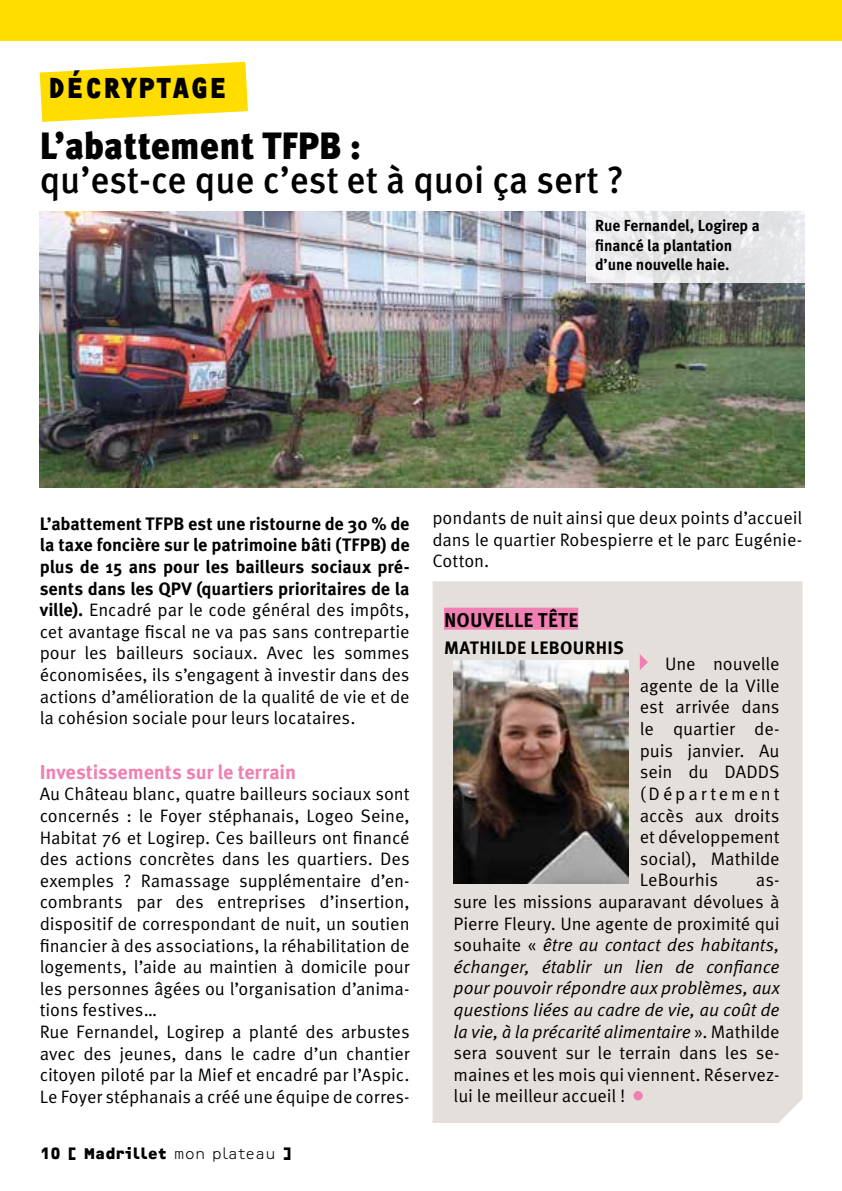
<style>
.page{position:relative;width:842px;height:1191px;background:#fff}
.page>*{position:absolute;margin:0;border:0;box-sizing:border-box;transform-origin:0 0}
.t1{font:500 38px "Meta Pro";color:#000;scale:.96 1}
.t2{font:900 38px "Meta Pro";color:#000;scale:.96 1}
.t3{font:700 30px "OCRF";color:#000;scale:.96 1}
.t4{font:700 20px "Meta Pro";letter-spacing:-.01em;color:#ef80b1}
.t5{font:700 20px "Meta Correspondence Pro";letter-spacing:.01em;color:#000;scale:.96 1}
.t6{font:18px/21.6px "Meta Pro Norm";letter-spacing:-.005em;color:#000;text-align:justify}
.t7{font:18px/21.6px "Meta Pro Norm Ita";letter-spacing:-.01em;color:#000;text-align:justify}
.t8{font:700 18px/21.6px "Meta Pro";color:#000;text-align:justify}
.t9{font:700 18px "Meta Pro";letter-spacing:.02em;color:#000}
.t10{font:700 16px/19.2px "Meta Pro";color:#000;scale:.96 1}
.t11{font:700 16px "OCRF";color:#000}
.s1{font-family:"Meta Pro";font-weight:700}
.s2{font-weight:300}
.s3{font-family:"Meta Pro Norm"}
</style>
<div class="page">
<div style="left:0;top:0;width:842px;height:40px;background:#fd0"></div>
<div style="left:433px;top:581px;width:369px;height:542px;background:#e5dfdb"></div>
<div style="left:444px;top:607px;width:134px;height:22px;background:#ef80b1"></div>
<svg style="left:640px;top:654px;width:8px;height:16px"></svg>
<div style="left:633px;top:1091px;width:10px;height:9px;background:#ef80b1;border-radius:50%"></div>
<svg style="left:40px;top:62px;width:208px;height:60px"></svg>
<img style="left:40px;top:211px;width:764px;height:277px">
<img style="left:453px;top:660px;width:175px;height:224px">
<svg style="left:586px;top:211px;width:219px;height:72px;fill:#e4e5e7"></svg>
<h2 class="t3" style="left:48px;top:69px;width:189px">DÉCRYPTAGE</h2>
<h1 class="t2" style="left:40px;top:115px;width:337px">L’abattement TFPB :</h1>
<h1 class="t1" style="left:40px;top:150px;width:610px">qu’est-ce que c’est et à quoi ça sert ?</h1>
<p class="t10" style="left:595px;top:215px;width:173px">Rue Fernandel, Logirep a financé la plantation d’une nouvelle haie.</p>
<p class="t8" style="left:40px;top:511px;width:371px">L’abattement TFPB est une ristourne de 30 % de la taxe foncière sur le patrimoine bâti (TFPB) de plus de 15 ans pour les bailleurs sociaux pré&shy;sents dans les QPV (quartiers prioritaires de la</p>
<p class="t6" style="left:40px;top:598px;width:371px"><span class="s1">ville).</span> Encadré par le code général des impôts, cet avantage fiscal ne va pas sans contrepartie pour les bailleurs sociaux. Avec les sommes économisées, ils s’engagent à investir dans des actions d’amélioration de la qualité de vie et de la cohésion sociale pour leurs locataires.</p>
<p class="t4" style="left:40px;top:756px;width:258px">Investissements sur le terrain</p>
<p class="t6" style="left:40px;top:782px;width:371px;text-align:left">Au Château blanc, quatre bailleurs sociaux sont concernés : le Foyer stéphanais, Logeo Seine, Habitat 76 et Logirep. Ces bailleurs ont financé des actions concrètes dans les quartiers. Des exemples ? Ramassage supplémentaire d’en&shy;combrants par des entreprises d’insertion, dispositif de correspondant de nuit, un soutien financier à des associations, la réhabilitation de logements, l’aide au maintien à domicile pour les personnes âgées ou l’organisation d’anima&shy;tions festives…<br>Rue Fernandel, Logirep a planté des arbustes avec des jeunes, dans le cadre d’un chantier citoyen piloté par la Mief et encadré par l’Aspic.<br>Le Foyer stéphanais a créé une équipe de corres-</p>
<p class="t11" style="left:40px;top:1142px;width:254px">10 [ Madrillet <span class="s2">mon plateau</span> ]</p>
<p class="t6" style="left:432px;top:506px;width:371px">pondants de nuit ainsi que deux points d’accueil dans le quartier Robespierre et le parc Eugénie-Cotton.</p>
<p class="t5" style="left:444px;top:604px;width:141px">NOUVELLE TÊTE</p>
<p class="t9" style="left:444px;top:633px;width:181px">MATHILDE LEBOURHIS</p>
<p class="t6" style="left:640px;top:652px;width:141px;text-indent:25px">Une nouvelle agente de la Ville est arrivée dans le quartier de&shy;puis janvier. Au sein du DADDS (Département accès aux droits et développement social), Mathilde LeBourhis</p>
<p class="t6" style="left:454px;top:868px;width:327px;text-indent:302px">as&shy;sure les missions auparavant dévolues à Pierre Fleury. Une agente de proximité qui</p>
<p class="t7" style="left:454px;top:933px;width:328px"><span class="s3">souhaite «</span> être au contact des habitants, échanger, établir un lien de confiance pour pouvoir répondre aux problèmes, aux questions liées au cadre de vie, au coût de la vie, à la précarité alimentaire <span class="s3">». Mathilde</span></p>
<p class="t6" style="left:454px;top:1041px;width:327px">sera souvent sur le terrain dans les se&shy;maines et les mois qui viennent. Réservez&shy;lui le meilleur accueil !</p>
</div>
